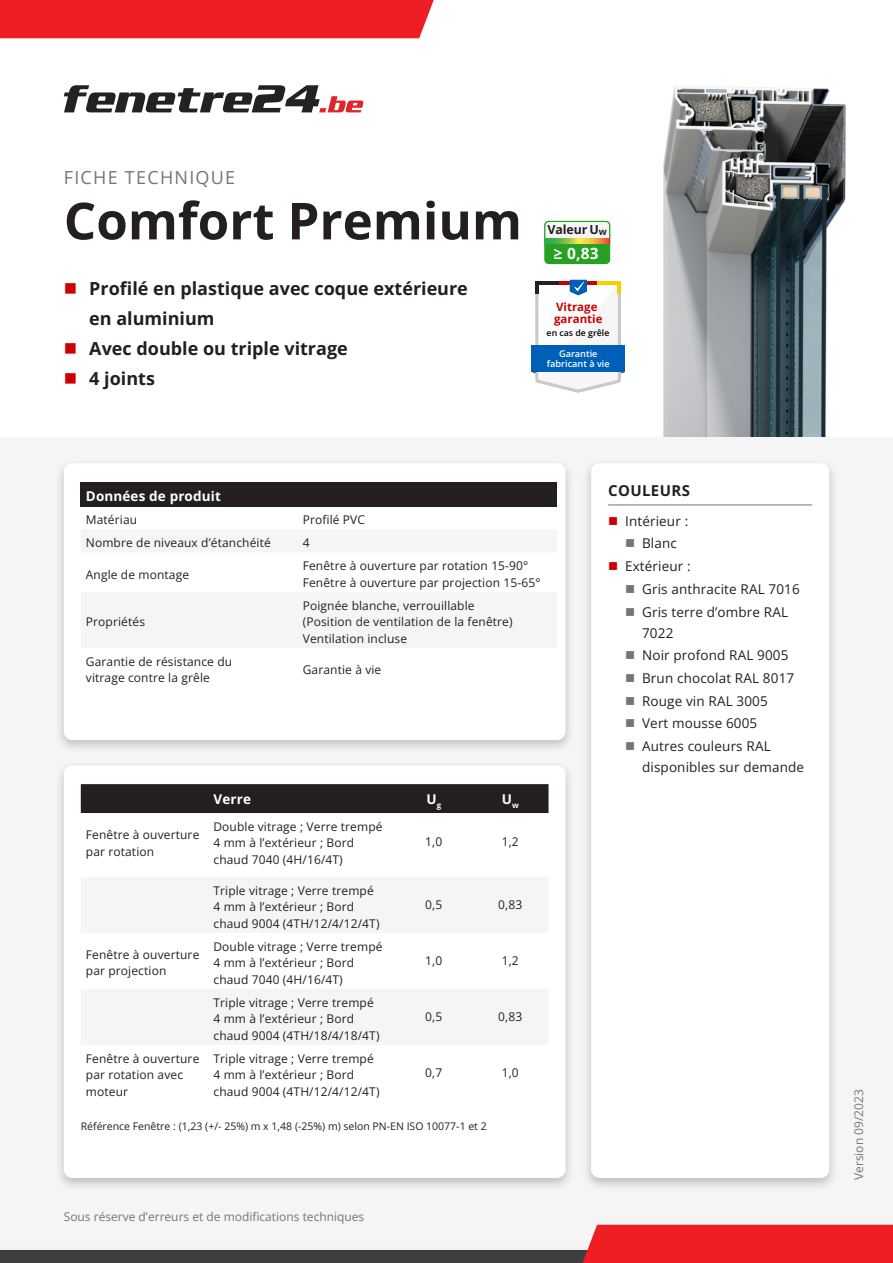
<style>
.page{position:relative;width:893px;height:1263px;background:#fff}
.page>*{position:absolute;margin:0;border:0;box-sizing:border-box;transform-origin:0 0}
.Titel{font:700 51px "Open Sans";color:#231f20}
.t1{font:700 18px/30px "Open Sans";color:#231f20}
.Datenblatt{font:18px "Open Sans";letter-spacing:.07em;color:#757575}
.t2{font:700 15.45px "Open Sans";color:#fff}
.t3{font:700 15px "Open Sans";letter-spacing:.025em;color:#231f20}
.t4{font:13.5px/21px "Open Sans";letter-spacing:.01em;color:#231f20}
.t5{font:700 13.5px "Open Sans";letter-spacing:.01em;color:#fff}
.t6{font:700 12.45px "Open Sans";letter-spacing:-.01em;color:#231f20}
.Tabellentext{font:12px/16.5px "Open Sans";letter-spacing:.01em;color:#231f20}
.t7{font:12px "Open Sans";color:#757575}
.t8{font:700 11.55px/11.9px "Open Sans";color:#c00}
.t9{font:10.5px "Open Sans";color:#231f20}
.t10{font:600 9.15px/9.6px "Open Sans";color:#fff;text-align:center}
.t11{font:600 8.7px "Open Sans";color:#000}
.s1{font-size:9.45px}
</style>
<div class="page">
<img style="left:548px;top:86px;width:298px;height:351px">
<div style="left:0;top:438px;width:893px;height:825px;background:#f5f5f5"></div>
<div style="left:0;top:1250px;width:893px;height:13px;background:#3e3e3f"></div>
<div style="left:583px;top:1225px;width:310px;height:38px;background:#ed1d23"></div>
<div style="left:55px;top:458px;width:520px;height:295px;background:#231f20;opacity:.25"></div>
<div style="left:64px;top:463px;width:502px;height:277px;background:#fff;border-radius:9px"></div>
<div style="left:81px;top:482px;width:476px;height:24px;background:#231f20"></div>
<div style="left:55px;top:761px;width:520px;height:430px;background:#231f20;opacity:.25"></div>
<div style="left:64px;top:766px;width:502px;height:412px;background:#fff;border-radius:9px"></div>
<div style="left:81px;top:784px;width:468px;height:29px;background:#231f20"></div>
<div style="left:582px;top:458px;width:257px;height:733px;background:#231f20;opacity:.25"></div>
<div style="left:591px;top:463px;width:238px;height:715px;background:#fff;border-radius:9px"></div>
<hr style="left:608px;top:505px;width:204px;height:1px;background:#757575">
<div style="left:545px;top:221px;width:65px;height:42px;background:#26a121;border-radius:4px"></div>
<div style="left:544px;top:221px;width:66px;height:43px;border:1px solid #26a121;border-radius:4px"></div>
<svg style="left:544px;top:220px;width:67px;height:39px"></svg>
<svg style="left:545px;top:238px;width:64px;height:6px"></svg>
<svg style="left:532px;top:280px;width:93px;height:113px"></svg>
<svg style="left:64px;top:85px;width:299px;height:27px"></svg>
<div style="left:0;top:0;width:434px;height:38px;background:#ed1d23"></div>
<p class="Datenblatt" style="left:64px;top:165px;width:173px">FICHE TECHNIQUE</p>
<p class="Titel" style="left:64px;top:186px;width:460px">Comfort Premium</p>
<p class="t1" style="left:89px;top:273px;width:380px">Profilé en plastique avec coque extérieure en aluminium</p>
<p class="t1" style="left:89px;top:333px;width:260px">Avec double ou triple vitrage</p>
<p class="t1" style="left:89px;top:363px;width:67px">4 joints</p>
<p class="t6" style="left:547px;top:221px;width:61px">Valeur U<span class="s1">w</span></p>
<p class="t2" style="left:567px;top:243px;width:33px">0,83</p>
<p class="t8" style="left:554px;top:301px;width:50px">Vitrage garantie</p>
<p class="t11" style="left:547px;top:327px;width:64px">en cas de grêle</p>
<p class="t10" style="left:547px;top:349px;width:65px">Garantie fabricant à vie</p>
<p class="t5" style="left:86px;top:487px;width:137px">Données de produit</p>
<p class="Tabellentext" style="left:86px;top:511px;width:53px">Matériau</p>
<p class="Tabellentext" style="left:303px;top:511px;width:64px">Profilé PVC</p>
<p class="Tabellentext" style="left:86px;top:534px;width:187px">Nombre de niveaux d’étanchéité</p>
<p class="Tabellentext" style="left:303px;top:534px;width:8px">4</p>
<p class="Tabellentext" style="left:86px;top:566px;width:105px">Angle de montage</p>
<p class="Tabellentext" style="left:303px;top:557px;width:227px">Fenêtre à ouverture par rotation 15-90°</p>
<p class="Tabellentext" style="left:303px;top:574px;width:239px">Fenêtre à ouverture par projection 15-65°</p>
<p class="Tabellentext" style="left:86px;top:613px;width:61px">Propriétés</p>
<p class="Tabellentext" style="left:86px;top:653px;width:148px">Garantie de résistance du</p>
<p class="Tabellentext" style="left:86px;top:669px;width:125px">vitrage contre la grêle</p>
<p class="Tabellentext" style="left:303px;top:597px;width:211px">Poignée blanche, verrouillable (Position de ventilation de la fenêtre)</p>
<p class="Tabellentext" style="left:303px;top:630px;width:106px">Ventilation incluse</p>
<p class="Tabellentext" style="left:303px;top:661px;width:80px">Garantie à vie</p>
<p class="Tabellentext" style="left:86px;top:826px;width:115px">Fenêtre à ouverture par rotation</p>
<p class="t5" style="left:213px;top:789px;width:39px">Verre</p>
<p class="t5" style="left:426px;top:789px;width:16px">U<sub>g</sub></p>
<p class="t5" style="left:502px;top:789px;width:19px">U<sub>w</sub></p>
<p class="Tabellentext" style="left:213px;top:818px;width:171px">Double vitrage ; Verre trempé</p>
<p class="Tabellentext" style="left:213px;top:834px;width:142px">4 mm à l’extérieur ; Bord chaud 7040 (4H/16/4T)</p>
<p class="Tabellentext" style="left:425px;top:833px;width:19px">1,0</p>
<p class="Tabellentext" style="left:502px;top:833px;width:19px">1,2</p>
<p class="Tabellentext" style="left:213px;top:882px;width:162px">Triple vitrage ; Verre trempé</p>
<p class="Tabellentext" style="left:213px;top:898px;width:168px">4 mm à l’extérieur ; Bord chaud 9004 (4TH/12/4/12/4T)</p>
<p class="Tabellentext" style="left:425px;top:896px;width:19px">0,5</p>
<p class="Tabellentext" style="left:498px;top:896px;width:26px">0,83</p>
<p class="Tabellentext" style="left:86px;top:946px;width:115px">Fenêtre à ouverture par projection</p>
<p class="Tabellentext" style="left:213px;top:938px;width:171px">Double vitrage ; Verre trempé<br>4 mm à l’extérieur ; Bord chaud 7040 (4H/16/4T)</p>
<p class="Tabellentext" style="left:425px;top:952px;width:19px">1,0</p>
<p class="Tabellentext" style="left:502px;top:952px;width:19px">1,2</p>
<p class="Tabellentext" style="left:213px;top:994px;width:162px">Triple vitrage ; Verre trempé</p>
<p class="Tabellentext" style="left:213px;top:1010px;width:168px">4 mm à l’extérieur ; Bord chaud 9004 (4TH/18/4/18/4T)</p>
<p class="Tabellentext" style="left:425px;top:1008px;width:19px">0,5</p>
<p class="Tabellentext" style="left:498px;top:1008px;width:26px">0,83</p>
<p class="Tabellentext" style="left:86px;top:1050px;width:115px">Fenêtre à ouverture par rotation avec moteur</p>
<p class="Tabellentext" style="left:213px;top:1050px;width:162px">Triple vitrage ; Verre trempé</p>
<p class="Tabellentext" style="left:213px;top:1066px;width:168px">4 mm à l’extérieur ; Bord chaud 9004 (4TH/12/4/12/4T)</p>
<p class="Tabellentext" style="left:425px;top:1064px;width:19px">0,7</p>
<p class="Tabellentext" style="left:502px;top:1064px;width:19px">1,0</p>
<p class="t9" style="left:81px;top:1119px;width:407px">Référence Fenêtre : (1,23 (+/- 25%) m x 1,48 (-25%) m) selon PN-EN ISO 10077-1 et 2</p>
<p class="t7" style="left:64px;top:1208px;width:302px">Sous réserve d’erreurs et de modifications techniques</p>
<p class="t3" style="left:608px;top:480px;width:83px">COULEURS</p>
<p class="t4" style="left:625px;top:510px;width:65px">Intérieur :</p>
<p class="t4" style="left:642px;top:533px;width:36px">Blanc</p>
<p class="t4" style="left:625px;top:555px;width:67px">Extérieur :</p>
<p class="t4" style="left:642px;top:578px;width:159px">Gris anthracite RAL 7016</p>
<p class="t4" style="left:642px;top:601px;width:148px">Gris terre d’ombre RAL<br>7022</p>
<p class="t4" style="left:642px;top:644px;width:148px">Noir profond RAL 9005</p>
<p class="t4" style="left:642px;top:667px;width:154px">Brun chocolat RAL 8017</p>
<p class="t4" style="left:642px;top:690px;width:127px">Rouge vin RAL 3005</p>
<p class="t4" style="left:642px;top:713px;width:117px">Vert mousse 6005</p>
<p class="t4" style="left:642px;top:735px;width:164px">Autres couleurs RAL disponibles sur demande</p>
<p class="t7" style="left:851px;top:1180px;width:92px;rotate:-90deg">Version 09/2023</p>
</div>
